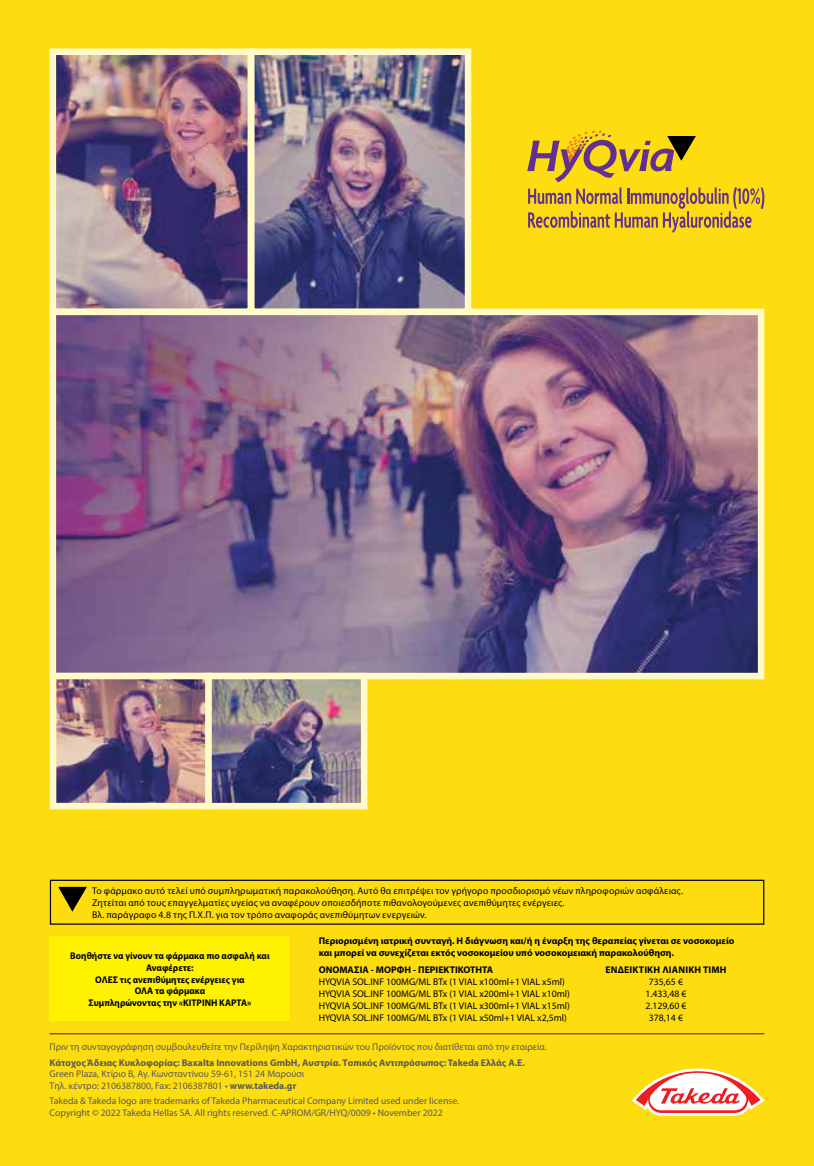
<style>
.page{position:relative;width:814px;height:1166px;background:#fddd10}
.page>*{position:absolute;margin:0;border:0;box-sizing:border-box;transform-origin:0 0}
.t1{font:500 17.5px "PF Din Text";color:#56504b}
.t2{font:9.8px/11.7px "Myriad Pro";letter-spacing:.01em;color:#000}
.t3{font:9.8px/11.7px "Myriad Pro";color:#58595b}
.t4{font:700 9.8px/11.7px "Myriad Pro";color:#000}
.t5{font:700 9.8px/11.7px "Myriad Pro";color:#000;text-align:center;scale:.95 1}
.t6{font:700 9.8px "Myriad Pro";color:#58595b}
.t7{font:700 9.8px "Myriad Pro";letter-spacing:.02em;color:#000}
.s1{font-weight:700}
</style>
<div class="page">
<img style="left:49px;top:308px;width:716px;height:372px">
<img style="left:49px;top:669px;width:321px;height:141px">
<img style="left:49px;top:48px;width:196px;height:270px">
<img style="left:245px;top:48px;width:229px;height:270px">
<svg style="left:527px;top:131px;width:237px;height:102px"></svg>
<div style="left:50px;top:937px;width:240px;height:84px;background:#fff200"></div>
<hr style="left:50px;top:1033px;width:714px;height:1px;background:#642f92">
<svg style="left:632px;top:1068px;width:132px;height:48px"></svg>
<div style="left:50px;top:880px;width:714px;height:45px;border:1px solid #000"></div>
<svg style="left:58px;top:887px;width:29px;height:24px"></svg>
<p class="t2" style="left:92px;top:885px;width:592px">Το φάρμακο αυτό τελεί υπό συμπληρωματική παρακολούθηση. Αυτό θα επιτρέψει τον γρήγορο προσδιορισμό νέων πληροφοριών ασφάλειας.<br>Ζητείται από τους επαγγελματίες υγείας να αναφέρουν οποιεσδήποτε πιθανολογούμενες ανεπιθύμητες ενέργειες.<br>Βλ. παράγραφο 4.8 της Π.Χ.Π. για τον τρόπο αναφοράς ανεπιθύμητων ενεργειών.</p>
<p class="t4" style="left:319px;top:935px;width:417px">Περιορισμένη ιατρική συνταγή. Η διάγνωση και/ή η έναρξη της θεραπείας γίνεται σε νοσοκομείο και μπορεί να συνεχίζεται εκτός νοσοκομείου υπό νοσοκομειακή παρακολούθηση.</p>
<p class="t5" style="left:70px;top:950px;width:211px">Βοηθήστε να γίνουν τα φάρμακα πιο ασφαλή και<br>Αναφέρετε:<br>ΟΛΕΣ τις ανεπιθύμητες ενέργειες για<br>ΟΛΑ τα φάρμακα<br>Συμπληρώνοντας την «ΚΙΤΡΙΝΗ ΚΑΡΤΑ»</p>
<p class="t3" style="left:50px;top:1040px;width:498px">Πριν τη συνταγογράφηση συμβουλευθείτε την Περίληψη Χαρακτηριστικών του Προϊόντος που διατίθεται από την εταιρεία.</p>
<p class="t4" style="left:319px;top:964px;width:176px">ΟΝΟΜΑΣΙΑ - ΜΟΡΦΗ - ΠΕΡΙΕΚΤΙΚΟΤΗΤΑ</p>
<p class="t7" style="left:605px;top:963px;width:123px">ΕΝΔΕΙΚΤΙΚΗ ΛΙΑΝΙΚΗ ΤΙΜΗ</p>
<p class="t2" style="left:319px;top:976px;width:248px">HYQVIA SOL.INF 100MG/ML BTx (1 VIAL x100ml+1 VIAL x5ml)</p>
<p class="t2" style="left:649px;top:976px;width:36px">735,65 €</p>
<p class="t2" style="left:319px;top:988px;width:253px">HYQVIA SOL.INF 100MG/ML BTx (1 VIAL x200ml+1 VIAL x10ml)</p>
<p class="t2" style="left:645px;top:988px;width:43px">1.433,48 €</p>
<p class="t2" style="left:319px;top:1000px;width:253px">HYQVIA SOL.INF 100MG/ML BTx (1 VIAL x300ml+1 VIAL x15ml)</p>
<p class="t2" style="left:645px;top:1000px;width:43px">2.129,60 €</p>
<p class="t2" style="left:319px;top:1011px;width:250px">HYQVIA SOL.INF 100MG/ML BTx (1 VIAL x50ml+1 VIAL x2,5ml)</p>
<p class="t2" style="left:649px;top:1011px;width:36px">378,14 €</p>
<p class="t6" style="left:50px;top:1056px;width:477px">Kάτοχος Άδειας Κυκλοφορίας: Baxalta Innovations GmbH, Aυστρία. Τοπικός Αντιπρόσωπος: Takeda Ελλάς Α.Ε.</p>
<p class="t3" style="left:50px;top:1068px;width:256px">Green Plaza, Κτίριο B, Αγ. Κωνσταντίνου 59-61, 151 24 Μαρούσι<br>Τηλ. κέντρο: 2106387800, Fax: 2106387801 • <span class="s1">www.takeda.gr</span></p>
<p class="t3" style="left:50px;top:1095px;width:411px">Takeda &amp; Takeda logo are trademarks of Takeda Pharmaceutical Company Limited used under license.<br>Copyright © 2022 Takeda Ηellas SA. All rights reserved. C-APROM/GR/HYQ/0009 • November 2022</p>
<h1 class="t1" style="left:41px;top:1106px;width:18px">22</h1>
</div>
